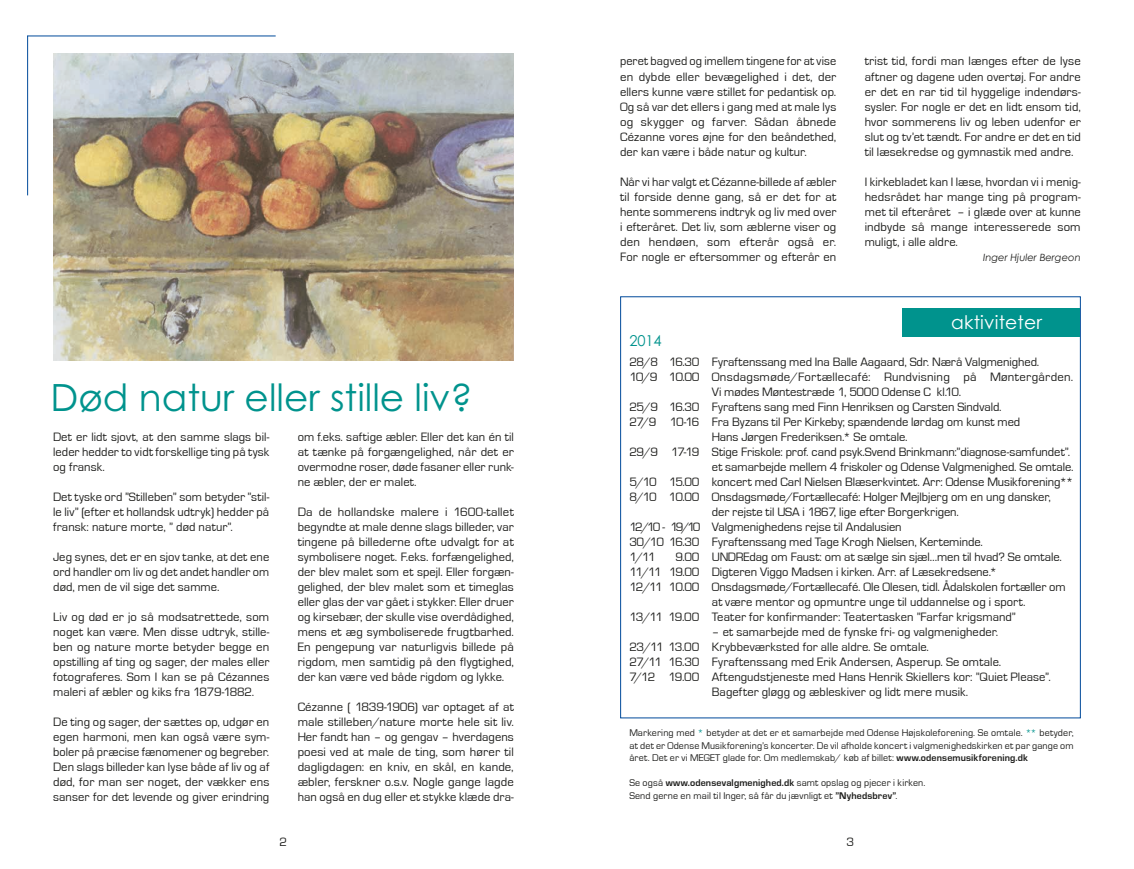
<style>
.page{position:relative;width:1134px;height:869px;background:#fff}
.page>*{position:absolute;margin:0;border:0;box-sizing:border-box;transform-origin:0 0}
.t1{font:37.5px "Century Gothic Std";color:#00938d}
.t2{font:18.75px "Century Gothic Std";letter-spacing:.01em;color:#fff}
.t3{font:15px "Century Gothic Std";color:#00938d}
.t4{font:12.5px/15px "Eurostile";letter-spacing:.005em;color:#1d1d1b;text-align:justify}
.t5{font:10px/12.5px "Eurostile";letter-spacing:.015em;color:#1d1d1b;text-align:justify}
.t6{font:italic 10px "Century Gothic";color:#1d1d1b}
.s1{color:#00938d}
.s2{font-weight:700}
</style>
<div class="page">
<img style="left:53px;top:53px;width:461px;height:307px">
<hr style="left:27px;top:36px;width:1px;height:159px;background:#004a9a">
<hr style="left:27px;top:35px;width:249px;height:1px;background:#004a9a">
<div style="left:903px;top:308px;width:177px;height:28px;background:#00938d"></div>
<h1 class="t1" style="left:50px;top:374px;width:424px">Død natur eller stille liv?</h1>
<p class="t4" style="left:53px;top:429px;width:218px">Det er lidt sjovt, at den samme slags bil&shy;leder hedder to vidt forskellige ting på tysk og fransk.</p>
<p class="t4" style="left:53px;top:489px;width:218px">Det tyske ord ”Stilleben” som betyder ”stil&shy;le liv” (efter et hollandsk udtryk) hedder på fransk: nature morte, ” død natur”.</p>
<p class="t4" style="left:53px;top:549px;width:218px">Jeg synes, det er en sjov tanke, at det ene ord handler om liv og det andet handler om død, men de vil sige det samme.</p>
<p class="t4" style="left:53px;top:609px;width:218px">Liv og død er jo så modsatrettede, som noget kan være. Men disse udtryk, stille&shy;ben og nature morte betyder begge en opstilling af ting og sager, der males eller fotograferes. Som I kan se på Cézannes maleri af æbler og kiks fra 1879-1882.</p>
<p class="t4" style="left:53px;top:714px;width:218px">De ting og sager, der sættes op, udgør en egen harmoni, men kan også være sym&shy;boler på præcise fænomener og begreber.<br>Den slags billeder kan lyse både af liv og af død, for man ser noget, der vækker ens sanser for det levende og giver erindring</p>
<p class="t4" style="left:298px;top:429px;width:218px">om f.eks. saftige æbler. Eller det kan én til at tænke på forgængelighed, når det er overmodne roser, døde fasaner eller runk&shy;ne æbler, der er malet.</p>
<p class="t4" style="left:298px;top:504px;width:218px">Da de hollandske malere i 1600-tallet begyndte at male denne slags billeder, var tingene på billederne ofte udvalgt for at symbolisere noget. F.eks. forfængelighed, der blev malet som et spejl. Eller forgæn&shy;gelighed, der blev malet som et timeglas eller glas der var gået i stykker. Eller druer og kirsebær, der skulle vise overdådighed, mens et æg symboliserede frugtbarhed.<br>En pengepung var naturligvis billede på rigdom, men samtidig på den flygtighed, der kan være ved både rigdom og lykke.</p>
<p class="t4" style="left:298px;top:699px;width:218px">Cézanne ( 1839-1906) var optaget af at male stilleben/nature morte hele sit liv.<br>Her fandt han – og gengav – hverdagens poesi ved at male de ting, som hører til dagligdagen: en kniv, en skål, en kande, æbler, ferskner o.s.v. Nogle gange lagde han også en dug eller et stykke klæde dra-</p>
<p class="t4" style="left:620px;top:54px;width:218px">peret bagved og imellem tingene for at vise en dybde eller bevægelighed i det, der ellers kunne være stillet for pedantisk op.<br>Og så var det ellers i gang med at male lys og skygger og farver. Sådan åbnede Cézanne vores øjne for den beåndethed, der kan være i både natur og kultur.</p>
<p class="t4" style="left:620px;top:174px;width:218px">Når vi har valgt et Cézanne-billede af æbler til forside denne gang, så er det for at hente sommerens indtryk og liv med over i efteråret. Det liv, som æblerne viser og den hendøen, som efterår også er.<br>For nogle er eftersommer og efterår en</p>
<p class="t4" style="left:865px;top:54px;width:218px">trist tid, fordi man længes efter de lyse aftner og dagene uden overtøj. For andre er det en rar tid til hyggelige indendørs&shy;sysler. For nogle er det en lidt ensom tid, hvor sommerens liv og leben udenfor er slut og tv’et tændt. For andre er det en tid til læsekredse og gymnastik med andre.</p>
<p class="t4" style="left:865px;top:174px;width:218px">I kirkebladet kan I læse, hvordan vi i menig&shy;hedsrådet har mange ting på program&shy;met til efteråret – i glæde over at kunne indbyde så mange interesserede som muligt, i alle aldre.</p>
<p class="t6" style="left:983px;top:251px;width:99px">Inger Hjuler Bergeon</p>
<h2 class="t2" style="left:951px;top:311px;width:93px">aktiviteter</h2>
<p class="t3" style="left:629px;top:331px;width:34px">2014</p>
<p class="t4" style="left:629px;top:354px;width:411px">28/8 16.30 Fyraftenssang med Ina Balle Aagaard, Sdr. Nærå Valgmenighed.</p>
<p class="t4" style="left:629px;top:369px;width:445px">10/9 10.00 Onsdagsmøde/Fortællecafé: Rundvisning på Møntergården.</p>
<p class="t4" style="left:712px;top:384px;width:251px">Vi mødes Møntestræde 1, 5000 Odense C kl.10.</p>
<p class="t4" style="left:629px;top:399px;width:374px">25/9 16.30 Fyraftens sang med Finn Henriksen og Carsten Sindvald.</p>
<p class="t4" style="left:629px;top:414px;width:392px">27/9 10-16 Fra Byzans til Per Kirkeby; spændende lørdag om kunst med</p>
<p class="t4" style="left:712px;top:429px;width:197px">Hans Jørgen Frederiksen.* Se omtale.</p>
<p class="t4" style="left:629px;top:444px;width:442px">29/9 17-19 Stige Friskole: prof. cand psyk.Svend Brinkmann:”diagnose-samfundet”.</p>
<p class="t4" style="left:712px;top:459px;width:363px">et samarbejde mellem 4 friskoler og Odense Valgmenighed. Se omtale.</p>
<p class="t4" style="left:629px;top:474px;width:446px">5/10 15.00 koncert med Carl Nielsen Blæserkvintet. Arr: Odense Musikforening**</p>
<p class="t4" style="left:629px;top:489px;width:423px">8/10 10.00 Onsdagsmøde/Fortællecafé: Holger Mejlbjerg om en ung dansker,</p>
<p class="t4" style="left:712px;top:504px;width:248px">der rejste til USA i 1867, lige efter Borgerkrigen.</p>
<p class="t4" style="left:629px;top:519px;width:274px">12/10 - 19/10 Valgmenighedens rejse til Andalusien</p>
<p class="t4" style="left:629px;top:534px;width:355px">30/10 16.30 Fyraftenssang med Tage Krogh Nielsen, Kerteminde.</p>
<p class="t4" style="left:629px;top:549px;width:28px">1/11</p>
<p class="t4" style="left:675px;top:549px;width:388px">9.00 UNDREdag om Faust: om at sælge sin sjæl…men til hvad? Se omtale.</p>
<p class="t4" style="left:629px;top:564px;width:369px">11/11 19.00 Digteren Viggo Madsen i kirken. Arr. af Læsekredsene.*</p>
<p class="t4" style="left:629px;top:579px;width:438px">12/11 10.00 Onsdagsmøde/Fortællecafé. Ole Olesen, tidl. Ådalskolen fortæller om</p>
<p class="t4" style="left:712px;top:594px;width:315px">at være mentor og opmuntre unge til uddannelse og i sport.</p>
<p class="t4" style="left:629px;top:609px;width:388px">13/11 19.00 Teater for konfirmander: Teatertasken ”Farfar krigsmand”</p>
<p class="t4" style="left:712px;top:624px;width:288px">– et samarbejde med de fynske fri- og valgmenigheder.</p>
<p class="t4" style="left:629px;top:639px;width:301px">23/11 13.00 Krybbeværksted for alle aldre. Se omtale.</p>
<p class="t4" style="left:629px;top:654px;width:373px">27/11 16.30 Fyraftenssang med Erik Andersen, Asperup. Se omtale.</p>
<p class="t4" style="left:629px;top:669px;width:423px">7/12 19.00 Aftengudstjeneste med Hans Henrik Skiellers kor: ”Quiet Please”.</p>
<p class="t4" style="left:712px;top:684px;width:258px">Bagefter gløgg og æbleskiver og lidt mere musik.</p>
<p class="t5" style="left:629px;top:726px;width:446px">Markering med <span class="s1">*</span> betyder at det er et samarbejde med Odense Højskoleforening. Se omtale. <span class="s1">**</span> betyder, at det er Odense Musikforening’s koncerter. De vil afholde koncert i valgmenighedskirken et par gange om året. Det er vi MEGET glade for. Om medlemskab/ køb af billet: <span class="s2">www.odensemusikforening.dk</span></p>
<p class="t5" style="left:629px;top:776px;width:297px">Se også <span class="s2">www.odensevalgmenighed.dk</span> samt opslag og pjecer i kirken.<br>Send gerne en mail til Inger, så får du jævnligt et <span class="s2">”Nyhedsbrev”</span>.</p>
<p class="t4" style="left:280px;top:834px;width:9px">2</p>
<p class="t4" style="left:847px;top:834px;width:9px">3</p>
</div>
